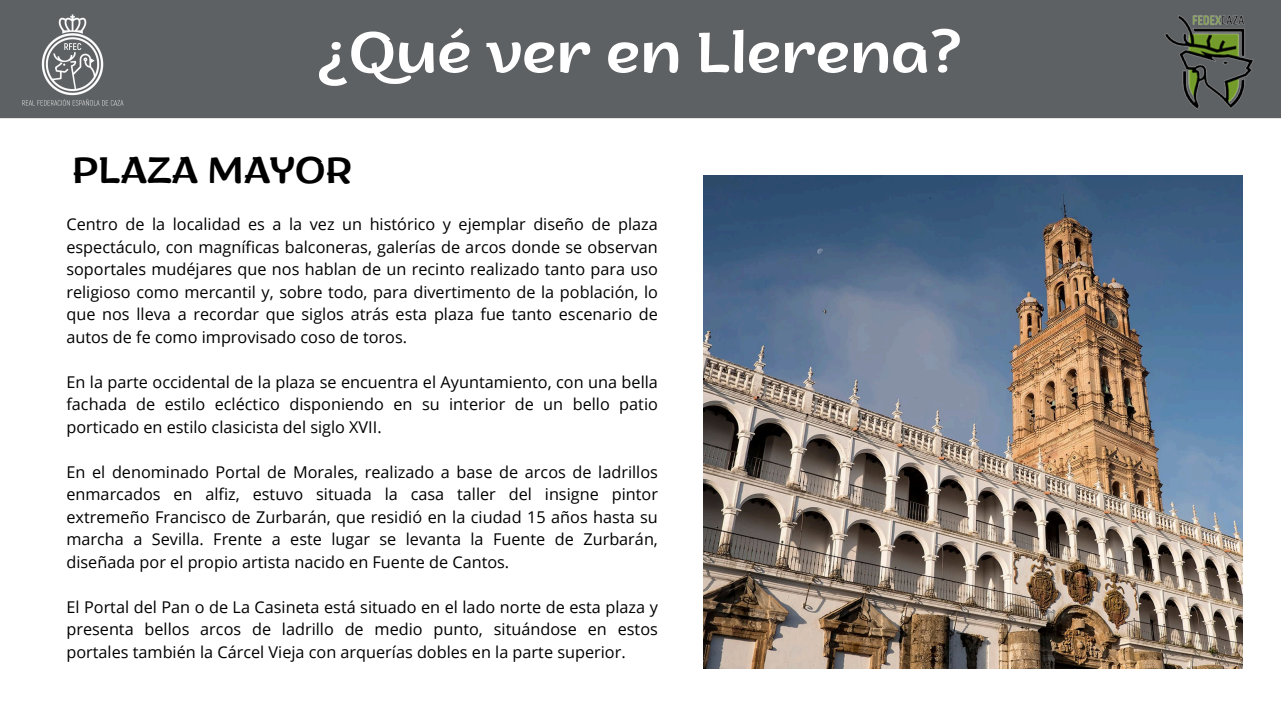
<style>
.page{position:relative;width:1281px;height:720px;background:#fff}
.page>*{position:absolute;margin:0;border:0;box-sizing:border-box;transform-origin:0 0}
.t1{font:57.5px "ZT Arturo";color:#fff}
.t2{font:37.5px "ZT Arturo";color:#000}
.t3{font:16.25px/22.5px "Open Sans";color:#000;text-align:justify}
</style>
<div class="page">
<div style="left:0;top:0;width:1281px;height:118px;background:#5e6163"></div>
<img style="left:16px;top:3px;width:112px;height:112px">
<img style="left:703px;top:176px;width:539px;height:493px">
<img style="left:1160px;top:7px;width:97px;height:112px">
<h1 class="t1" style="left:318px;top:30px;width:646px">¿Qué ver en Llerena?</h1>
<p class="t2" style="left:72px;top:156px;width:282px">PLAZA MAYOR</p>
<p class="t3" style="left:66px;top:212px;width:593px">Centro de la localidad es a la vez un histórico y ejemplar diseño de plaza espectáculo, con magníficas balconeras, galerías de arcos donde se observan soportales mudéjares que nos hablan de un recinto realizado tanto para uso religioso como mercantil y, sobre todo, para divertimento de la población, lo que nos lleva a recordar que siglos atrás esta plaza fue tanto escenario de autos de fe como improvisado coso de toros.</p>
<h2 class="t3" style="left:66px;top:370px;width:593px">En la parte occidental de la plaza se encuentra el Ayuntamiento, con una bella fachada de estilo ecléctico disponiendo en su interior de un bello patio porticado en estilo clasicista del siglo XVII.</h2>
<p class="t3" style="left:66px;top:460px;width:593px">En el denominado Portal de Morales, realizado a base de arcos de ladrillos enmarcados en alfiz, estuvo situada la casa taller del insigne pintor extremeño Francisco de Zurbarán, que residió en la ciudad 15 años hasta su marcha a Sevilla. Frente a este lugar se levanta la Fuente de Zurbarán, diseñada por el propio artista nacido en Fuente de Cantos.</p>
<p class="t3" style="left:66px;top:595px;width:593px">El Portal del Pan o de La Casineta está situado en el lado norte de esta plaza y presenta bellos arcos de ladrillo de medio punto, situándose en estos portales también la Cárcel Vieja con arquerías dobles en la parte superior.</p>
</div>
